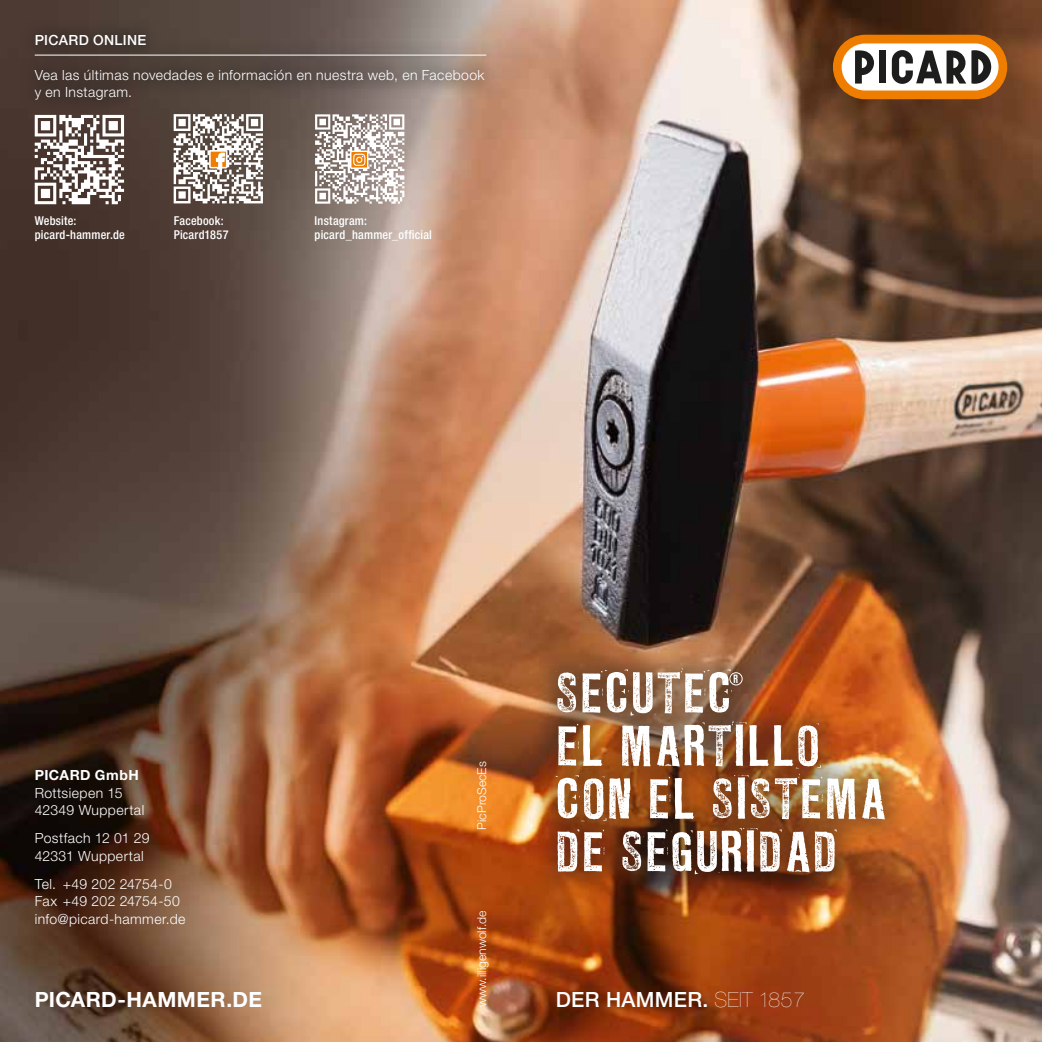
<style>
.page{position:relative;width:1042px;height:1042px;background:#fff}
.page>*{position:absolute;margin:0;border:0;box-sizing:border-box;transform-origin:0 0}
.t1{font:51.1px/52.9px "LL Rubber Grotesque OTF";letter-spacing:.015em;color:#fff}
.t2{font:500 21px "Helvetica Neue LT Pro";letter-spacing:.015em;color:#fff}
.t3{font:700 21px "Helvetica Neue LT Pro";letter-spacing:.02em;color:#fff}
.t4{font:300 14px/17.5px "Helvetica Neue LT Pro";letter-spacing:.03em;color:#fff}
.t5{font:500 14px "Helvetica Neue LT Pro";letter-spacing:.025em;color:#fff}
.t6{font:700 14px "Helvetica Neue LT Pro";letter-spacing:.035em;color:#fff}
.t7{font:500 condensed 12.25px/14px "Helvetica Neue LT Pro";letter-spacing:.015em;color:#fff}
.t8{font:300 12.25px "Helvetica Neue LT Pro";color:#fff}
.t9{font:10.5px "LL Rubber Grotesque OTF";color:#fff}
.s1{font-weight:200}
</style>
<div class="page">
<img style="left:0;top:0;width:1042px;height:1042px">
<svg style="left:35px;top:116px;width:89px;height:88px"></svg>
<svg style="left:174px;top:116px;width:89px;height:87px"></svg>
<svg style="left:315px;top:116px;width:89px;height:88px"></svg>
<div style="left:19px;top:19px;width:481px;height:97px;background:#1d1d1b;opacity:.75"></div>
<hr style="left:35px;top:55px;width:451px;height:1px;background:#fff">
<div style="left:833px;top:35px;width:174px;height:64px;background:#ef7d00;border-radius:32px"></div>
<div style="left:841px;top:43px;width:157px;height:47px;background:#fff;border-radius:24px"></div>
<svg style="left:855px;top:50px;width:19px;height:34px"></svg>
<div style="left:879px;top:51px;width:7px;height:32px;background:#1d1d1b"></div>
<svg style="left:892px;top:50px;width:99px;height:34px"></svg>
<div style="left:530px;top:643px;width:381px;height:256px;background:#1d1d1b;opacity:.4"></div>
<div style="left:729px;top:672px;width:13px;height:13px;border:1px solid #fff;border-radius:50%"></div>
<p class="t5" style="left:35px;top:31px;width:113px">PICARD ONLINE</p>
<p class="t4" style="left:35px;top:66px;width:451px">Vea las últimas novedades e información en nuestra web, en Facebook y en Instagram.</p>
<p class="t7" style="left:35px;top:214px;width:92px">Website: picard-hammer.de</p>
<p class="t7" style="left:174px;top:214px;width:56px">Facebook:<br>Picard1857</p>
<p class="t7" style="left:315px;top:214px;width:119px">Instagram: picard_hammer_official</p>
<p class="t6" style="left:35px;top:767px;width:106px">PICARD GmbH</p>
<p class="t4" style="left:35px;top:784px;width:111px">Rottsiepen 15<br>42349 Wuppertal</p>
<p class="t4" style="left:35px;top:829px;width:117px">Postfach 12 01 29<br>42331 Wuppertal</p>
<p class="t4" style="left:35px;top:875px;width:152px">Tel. +49 202 24754-0<br>Fax +49 202 24754-50 info@picard-hammer.de</p>
<h2 class="t3" style="left:35px;top:987px;width:229px">PICARD-HAMMER.DE</h2>
<p class="t8" style="left:474px;top:829px;width:70px;rotate:-90deg">PicProSecEs</p>
<p class="t8" style="left:474px;top:1007px;width:98px;rotate:-90deg">www.illigenwolf.de</p>
<h1 class="t1" style="left:556px;top:668px;width:179px">SECUTEC</h1>
<p class="t9" style="left:733px;top:672px;width:6px">R</p>
<h1 class="t1" style="left:556px;top:721px;width:333px">EL MARTILLO<br>CON EL SISTEMA<br>DE SEGURIDAD</h1>
<h2 class="t2" style="left:556px;top:987px;width:251px">DER HAMMER. <span class="s1">SEIT 1857</span></h2>
</div>
